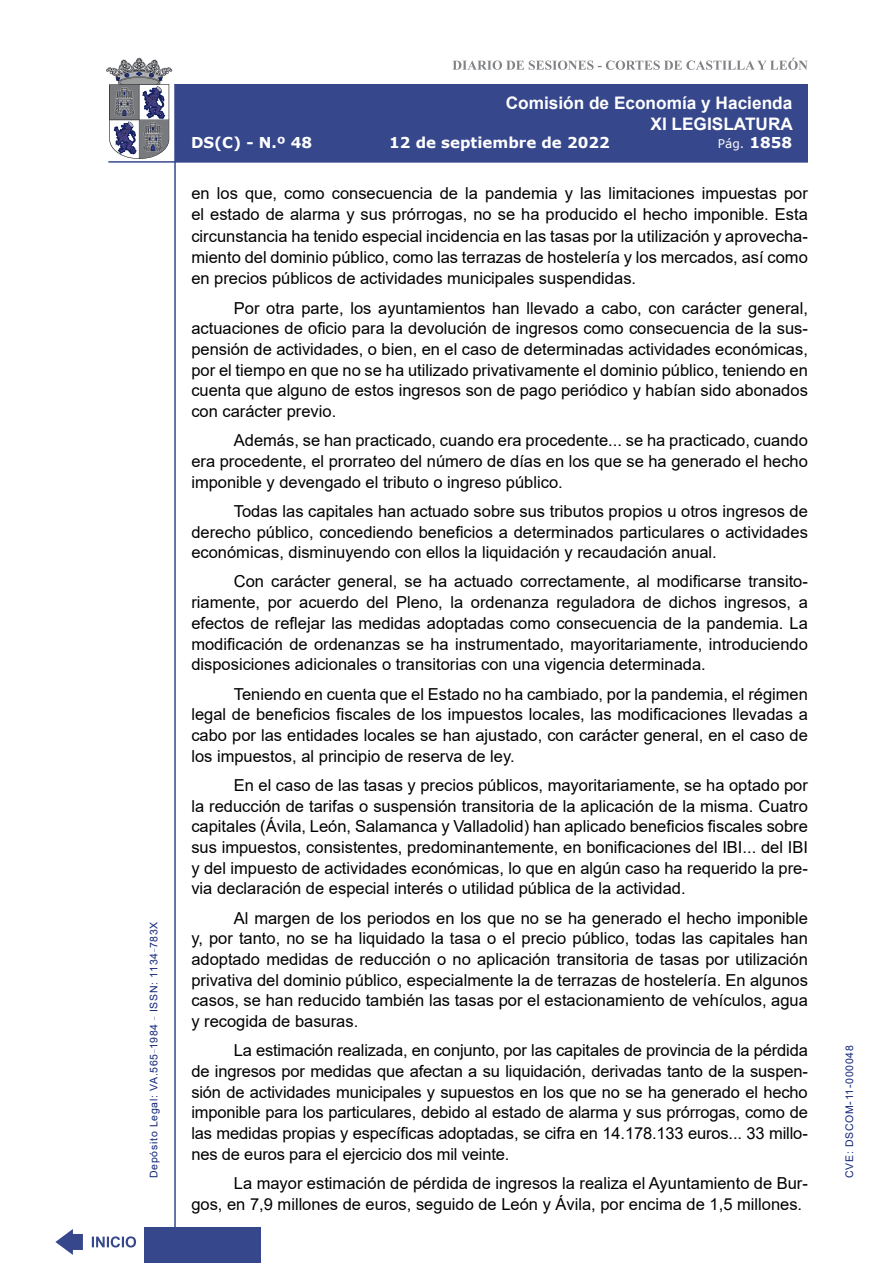
<style>
.page{position:relative;width:893px;height:1263px;background:#fff}
.page>*{position:absolute;margin:0;border:0;box-sizing:border-box;transform-origin:0 0}
.t1{font:700 17.25px/20.7px "Arial";color:#fff;text-align:right}
.t2{font:16.5px/20.7px "Arial";color:#000;text-align:justify}
.t3{font:700 15px "Verdana";color:#fff}
.t4{font:12px "Verdana";color:#fff}
.t5{font:10.5px "Arial";letter-spacing:.065em;color:#122678}
.s1{font-weight:700;font-size:15px}
</style>
<div class="page">
<svg style="left:452px;top:58px;width:356px;height:12px"></svg>
<hr style="left:174px;top:84px;width:2px;height:1179px;background:#36478c">
<div style="left:144px;top:1227px;width:117px;height:36px;background:#36478c"></div>
<div style="left:175px;top:84px;width:633px;height:78px;background:#36478c"></div>
<hr style="left:108px;top:161px;width:700px;height:2px;background:#36478c">
<svg style="left:92px;top:1236px;width:44px;height:11px"></svg>
<svg style="left:55px;top:1229px;width:28px;height:26px"></svg>
<svg style="left:106px;top:58px;width:66px;height:101px"></svg>
<p class="t5" style="left:146px;top:1178px;width:258px;rotate:-90deg">Depósito Legal: VA.565<sup>_</sup>1984 <sup>_</sup> ISSN: 1134<sup>_</sup>783X</p>
<p class="t1" style="left:506px;top:93px;width:289px">Comisión de Economía y Hacienda<br>XI LEGISLATURA</p>
<p class="t3" style="left:191px;top:132px;width:123px">DS(C) - N.º 48</p>
<p class="t3" style="left:389px;top:132px;width:222px">12 de septiembre de 2022</p>
<p class="t4" style="left:718px;top:135px;width:76px">Pág. <span class="s1">1858</span></p>
<p class="t2" style="left:191px;top:183px;width:618px;line-height:21.3px">en los que, como consecuencia de la pandemia y las limitaciones impuestas por el estado de alarma y sus prórrogas, no se ha producido el hecho imponible. Esta circunstancia ha tenido especial incidencia en las tasas por la utilización y aprovecha&shy;miento del dominio público, como las terrazas de hostelería y los mercados, así como en precios públicos de actividades municipales suspendidas.</p>
<p class="t2" style="left:191px;top:297px;width:618px;text-indent:43px">Por otra parte, los ayuntamientos han llevado a cabo, con carácter general, actuaciones de oficio para la devolución de ingresos como consecuencia de la sus&shy;pensión de actividades, o bien, en el caso de determinadas actividades económicas, por el tiempo en que no se ha utilizado privativamente el dominio público, teniendo en cuenta que alguno de estos ingresos son de pago periódico y habían sido abonados con carácter previo.</p>
<p class="t2" style="left:191px;top:430px;width:618px;text-indent:43px">Además, se han practicado, cuando era procedente... se ha practicado, cuando era procedente, el prorrateo del número de días en los que se ha generado el hecho imponible y devengado el tributo o ingreso público.</p>
<p class="t2" style="left:191px;top:501px;width:618px;text-indent:43px">Todas las capitales han actuado sobre sus tributos propios u otros ingresos de derecho público, concediendo beneficios a determinados particulares o actividades económicas, disminuyendo con ellos la liquidación y recaudación anual.</p>
<p class="t2" style="left:191px;top:571px;width:618px;text-indent:43px">Con carácter general, se ha actuado correctamente, al modificarse transito&shy;riamente, por acuerdo del Pleno, la ordenanza reguladora de dichos ingresos, a efectos de reflejar las medidas adoptadas como consecuencia de la pandemia. La modificación de ordenanzas se ha instrumentado, mayoritariamente, introduciendo disposiciones adicionales o transitorias con una vigencia determinada.</p>
<p class="t2" style="left:191px;top:683px;width:618px;text-indent:43px">Teniendo en cuenta que el Estado no ha cambiado, por la pandemia, el régimen legal de beneficios fiscales de los impuestos locales, las modificaciones llevadas a cabo por las entidades locales se han ajustado, con carácter general, en el caso de los impuestos, al principio de reserva de ley.</p>
<p class="t2" style="left:191px;top:774px;width:618px;text-indent:43px">En el caso de las tasas y precios públicos, mayoritariamente, se ha optado por la reducción de tarifas o suspensión transitoria de la aplicación de la misma. Cuatro capitales (Ávila, León, Salamanca y Valladolid) han aplicado beneficios fiscales sobre sus impuestos, consistentes, predominantemente, en bonificaciones del IBI... del IBI y del impuesto de actividades económicas, lo que en algún caso ha requerido la pre&shy;via declaración de especial interés o utilidad pública de la actividad.</p>
<p class="t2" style="left:191px;top:907px;width:618px;text-indent:43px">Al margen de los periodos en los que no se ha generado el hecho imponible y, por tanto, no se ha liquidado la tasa o el precio público, todas las capitales han adoptado medidas de reducción o no aplicación transitoria de tasas por utilización privativa del dominio público, especialmente la de terrazas de hostelería. En algunos casos, se han reducido también las tasas por el estacionamiento de vehículos, agua y recogida de basuras.</p>
<p class="t2" style="left:191px;top:1040px;width:618px;text-indent:43px">La estimación realizada, en conjunto, por las capitales de provincia de la pérdida de ingresos por medidas que afectan a su liquidación, derivadas tanto de la suspen&shy;sión de actividades municipales y supuestos en los que no se ha generado el hecho imponible para los particulares, debido al estado de alarma y sus prórrogas, como de las medidas propias y específicas adoptadas, se cifra en 14.178.133 euros... 33 millo&shy;nes de euros para el ejercicio dos mil veinte.</p>
<p class="t2" style="left:191px;top:1173px;width:618px;text-indent:43px">La mayor estimación de pérdida de ingresos la realiza el Ayuntamiento de Bur&shy;gos, en 7,9 millones de euros, seguido de León y Ávila, por encima de 1,5 millones.</p>
<p class="t5" style="left:842px;top:1178px;width:134px;rotate:-90deg">CVE: DSCOM-11-000048</p>
</div>
